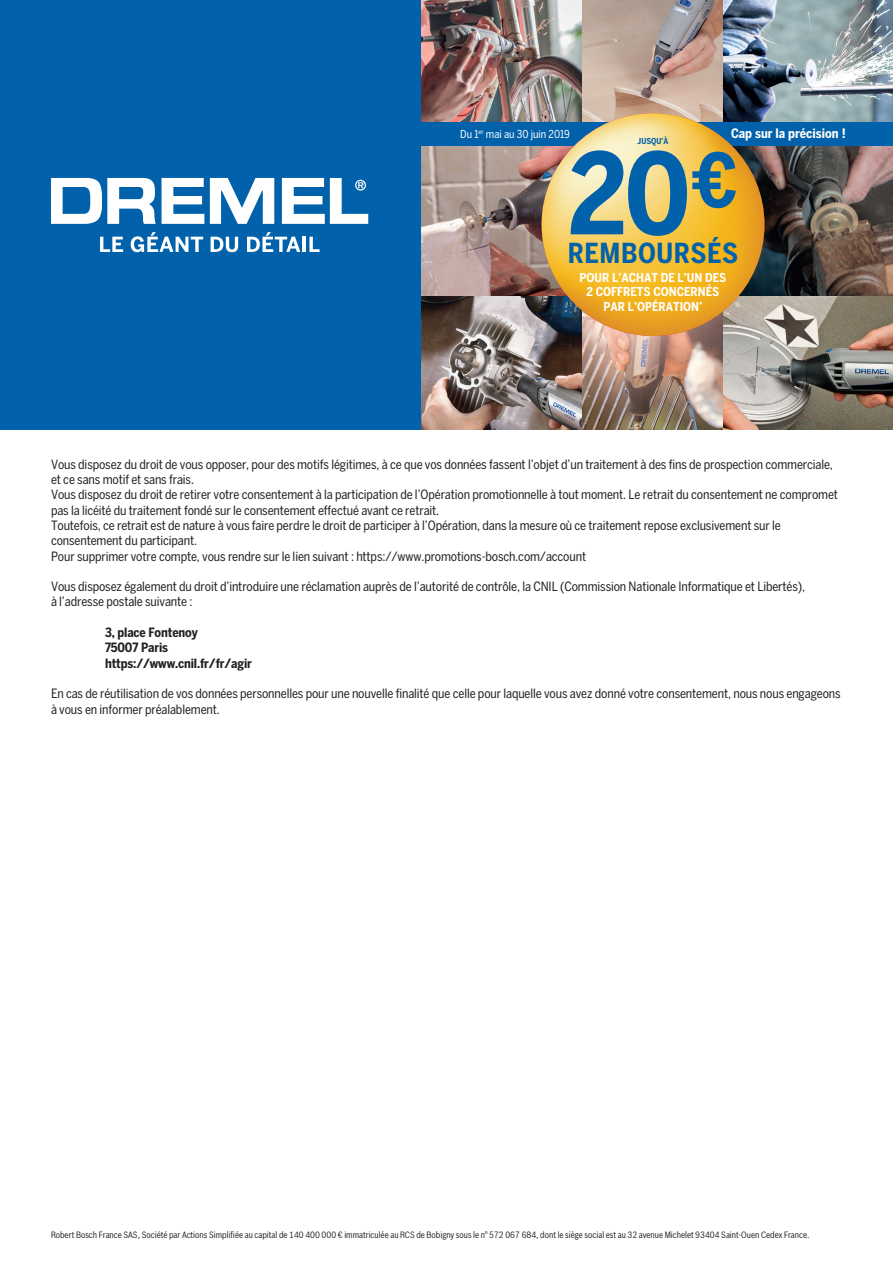
<style>
.page{position:relative;width:893px;height:1263px;background:#fff}
.page>*{position:absolute;margin:0;border:0;box-sizing:border-box;transform-origin:0 0}
.t1{font:700 condensed 111.3px "Benton Sans";color:#0161aa}
.t2{font:700 condensed 27.3px "Benton Sans";letter-spacing:.02em;color:#0161aa}
.t3{font:700 condensed 12.9px "Benton Sans";color:#fff}
.t4{font:condensed 12.75px/15.3px "Benton Sans";letter-spacing:-.01em;color:#231f20}
.t5{font:700 condensed 12.75px/15.3px "Benton Sans";letter-spacing:-.01em;color:#231f20}
.t6{font:700 condensed 12.3px/14.7px "Benton Sans";color:#fff;text-align:center}
.t7{font:condensed 10.95px "Benton Sans";color:#fff}
.t8{font:9px "Bosch Sans Cond";color:#231f20}
.t9{font:700 condensed 8.1px "Benton Sans";color:#0161aa}
</style>
<div class="page">
<div style="left:0;top:0;width:893px;height:430px;background:#0161aa"></div>
<svg style="left:100px;top:237px;width:23px;height:15px"></svg>
<svg style="left:131px;top:232px;width:72px;height:20px"></svg>
<svg style="left:211px;top:237px;width:27px;height:15px"></svg>
<svg style="left:247px;top:232px;width:53px;height:20px"></svg>
<hr style="left:303px;top:237px;width:3px;height:15px;background:#fff">
<svg style="left:309px;top:237px;width:11px;height:15px"></svg>
<svg style="left:51px;top:178px;width:105px;height:46px"></svg>
<svg style="left:162px;top:178px;width:42px;height:46px"></svg>
<svg style="left:210px;top:178px;width:64px;height:46px"></svg>
<svg style="left:282px;top:178px;width:86px;height:46px"></svg>
<img style="left:422px;top:0;width:160px;height:430px">
<img style="left:582px;top:0;width:311px;height:122px">
<img style="left:731px;top:145px;width:162px;height:152px">
<img style="left:582px;top:297px;width:311px;height:133px">
<div style="left:385px;top:122px;width:508px;height:23px;background:#0161aa"></div>
<img style="left:542px;top:113px;width:222px;height:223px;border-radius:111px">
<p class="t7" style="left:460px;top:127px;width:111px">Du 1<sup>er</sup> mai au 30 juin 2019</p>
<p class="t3" style="left:731px;top:125px;width:116px">Cap sur la précision !</p>
<h1 class="t1" style="left:568px;top:128px;width:171px">20<sup>€</sup></h1>
<h2 class="t2" style="left:568px;top:237px;width:172px">REMBOURSÉS</h2>
<p class="t6" style="left:580px;top:270px;width:148px">POUR L’ACHAT DE L’UN DES<br>2 COFFRETS CONCERNÉS<br>PAR L’OPÉRATION<sup>*</sup></p>
<p class="t9" style="left:638px;top:136px;width:32px">JUSQU’À</p>
<p class="t4" style="left:51px;top:456px;width:789px">Vous disposez du droit de vous opposer, pour des motifs légitimes, à ce que vos données fassent l’objet d’un traitement à des fins de prospection commerciale, et ce sans motif et sans frais.<br>Vous disposez du droit de retirer votre consentement à la participation de l’Opération promotionnelle à tout moment. Le retrait du consentement ne compromet pas la licéité du traitement fondé sur le consentement effectué avant ce retrait.<br>Toutefois, ce retrait est de nature à vous faire perdre le droit de participer à l’Opération, dans la mesure où ce traitement repose exclusivement sur le consentement du participant.<br>Pour supprimer votre compte, vous rendre sur le lien suivant : https://www.promotions-bosch.com/account</p>
<p class="t4" style="left:51px;top:579px;width:756px">Vous disposez également du droit d’introduire une réclamation auprès de l’autorité de contrôle, la CNIL (Commission Nationale Informatique et Libertés), à l’adresse postale suivante :</p>
<p class="t5" style="left:105px;top:625px;width:148px">3, place Fontenoy<br>75007 Paris https://www.cnil.fr/fr/agir</p>
<p class="t4" style="left:51px;top:686px;width:791px">En cas de réutilisation de vos données personnelles pour une nouvelle finalité que celle pour laquelle vous avez donné votre consentement, nous nous engageons à vous en informer préalablement.</p>
<p class="t8" style="left:51px;top:1229px;width:760px">Robert Bosch France SAS, Société par Actions Simplifiée au capital de 140 400 000 € immatriculée au RCS de Bobigny sous le n° 572 067 684, dont le siège social est au 32 avenue Michelet 93404 Saint-Ouen Cedex France.</p>
</div>
